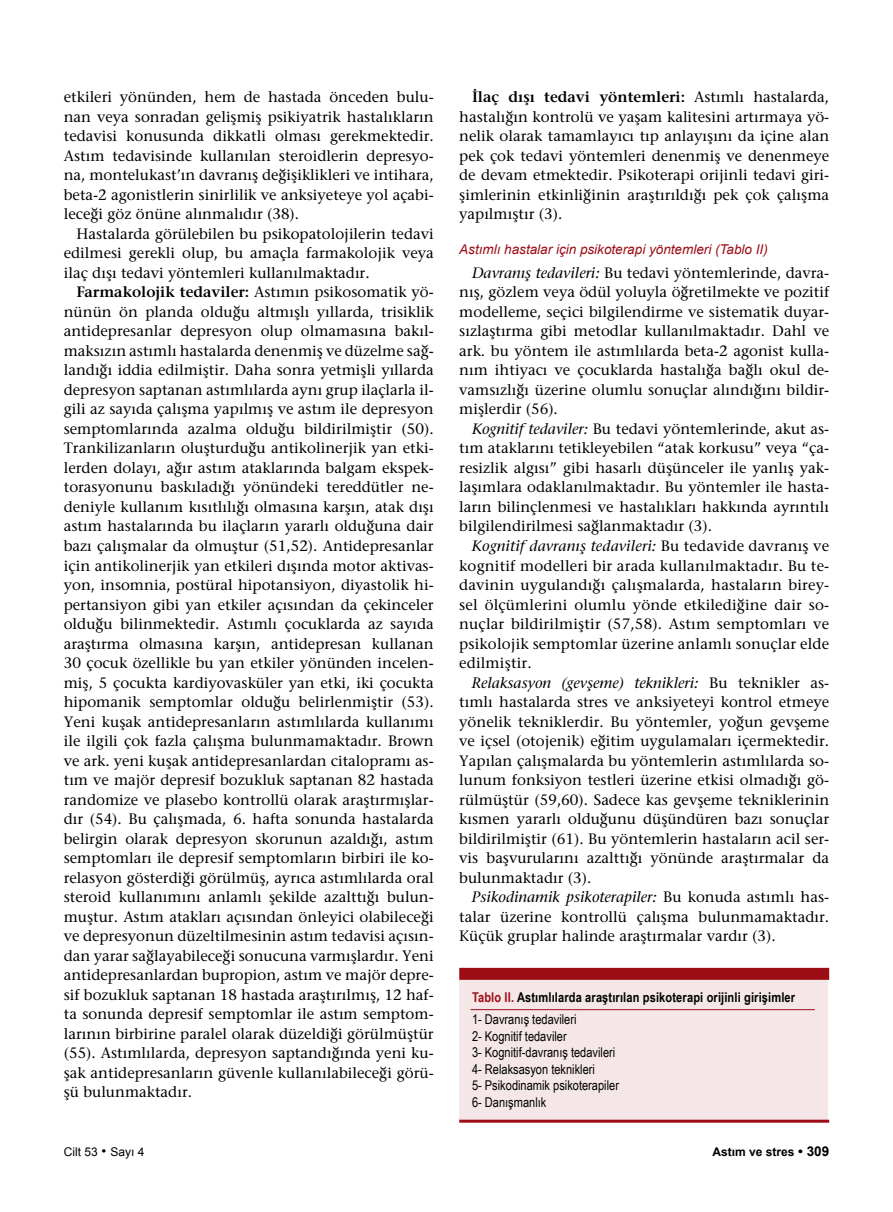
<style>
.page{position:relative;width:893px;height:1212px;background:#fff}
.page>*{position:absolute;margin:0;border:0;box-sizing:border-box;transform-origin:0 0}
.t1{font:15px/19.5px "Stone Serif";color:#000;text-align:justify}
.t2{font:13.5px/16.5px "Arial Narrow";color:#000}
.t3{font:700 13.5px/21.9px "Arial Narrow";letter-spacing:.01em;color:#000}
.t4{font:italic 13.5px "Arial";color:#9d0d16}
.t5{font:700 12px "Arial";color:#000}
.t6{font:12px "Arial";color:#000}
.s1{font-weight:600}
.s2{font-style:italic}
.s3{color:#9d0d16}
.s4{font-weight:400}
.s5{font-weight:700}
.s6{font-size:13.5px}
</style>
<div class="page">
<div style="left:459px;top:980px;width:369px;height:141px;background:#f5e7e8"></div>
<div style="left:459px;top:968px;width:370px;height:12px;background:#9d0d16"></div>
<hr style="left:459px;top:1120px;width:370px;height:3px;background:#9d0d16">
<hr style="left:470px;top:1009px;width:345px;height:1px;background:#9d0d16">
<p class="t1" style="left:64px;top:87px;width:371px">etkileri yönünden, hem de hastada önceden bulu&shy;nan veya sonradan gelişmiş psikiyatrik hastalıkların tedavisi konusunda dikkatli olması gerekmektedir.<br>Astım tedavisinde kullanılan steroidlerin depresyo&shy;na, montelukast’ın davranış değişiklikleri ve intihara, beta-2 agonistlerin sinirlilik ve anksiyeteye yol açabi&shy;leceği göz önüne alınmalıdır (38).</p>
<p class="t1" style="left:64px;top:224px;width:371px;text-indent:13px">Hastalarda görülebilen bu psikopatolojilerin tedavi edilmesi gerekli olup, bu amaçla farmakolojik veya ilaç dışı tedavi yöntemleri kullanılmaktadır.</p>
<p class="t1" style="left:64px;top:282px;width:371px;text-indent:13px"><span class="s1">Farmakolojik tedaviler:</span> Astımın psikosomatik yö&shy;nünün ön planda olduğu altmışlı yıllarda, trisiklik antidepresanlar depresyon olup olmamasına bakıl&shy;maksızın astımlı hastalarda denenmiş ve düzelme sağ&shy;landığı iddia edilmiştir. Daha sonra yetmişli yıllarda depresyon saptanan astımlılarda aynı grup ilaçlarla il&shy;gili az sayıda çalışma yapılmış ve astım ile depresyon semptomlarında azalma olduğu bildirilmiştir (50).<br>Trankilizanların oluşturduğu antikolinerjik yan etki&shy;lerden dolayı, ağır astım ataklarında balgam ekspek&shy;torasyonunu baskıladığı yönündeki tereddütler ne&shy;deniyle kullanım kısıtlılığı olmasına karşın, atak dışı astım hastalarında bu ilaçların yararlı olduğuna dair bazı çalışmalar da olmuştur (51,52). Antidepresanlar için antikolinerjik yan etkileri dışında motor aktivas&shy;yon, insomnia, postüral hipotansiyon, diyastolik hi&shy;pertansiyon gibi yan etkiler açısından da çekinceler olduğu bilinmektedir. Astımlı çocuklarda az sayıda araştırma olmasına karşın, antidepresan kullanan 30 çocuk özellikle bu yan etkiler yönünden incelen&shy;miş, 5 çocukta kardiyovasküler yan etki, iki çocukta hipomanik semptomlar olduğu belirlenmiştir (53).<br>Yeni kuşak antidepresanların astımlılarda kullanımı ile ilgili çok fazla çalışma bulunmamaktadır. Brown ve ark. yeni kuşak antidepresanlardan citalopramı as&shy;tım ve majör depresif bozukluk saptanan 82 hastada randomize ve plasebo kontrollü olarak araştırmışlar&shy;dır (54). Bu çalışmada, 6. hafta sonunda hastalarda belirgin olarak depresyon skorunun azaldığı, astım semptomları ile depresif semptomların birbiri ile ko&shy;relasyon gösterdiği görülmüş, ayrıca astımlılarda oral steroid kullanımını anlamlı şekilde azalttığı bulun&shy;muştur. Astım atakları açısından önleyici olabileceği ve depresyonun düzeltilmesinin astım tedavisi açısın&shy;dan yarar sağlayabileceği sonucuna varmışlardır. Yeni antidepresanlardan bupropion, astım ve majör depre&shy;sif bozukluk saptanan 18 hastada araştırılmış, 12 haf&shy;ta sonunda depresif semptomlar ile astım semptom&shy;larının birbirine paralel olarak düzeldiği görülmüştür (55). Astımlılarda, depresyon saptandığında yeni ku&shy;şak antidepresanların güvenle kullanılabileceği görü&shy;şü bulunmaktadır.</p>
<p class="t1" style="left:459px;top:87px;width:371px;text-indent:13px"><span class="s1">İlaç dışı tedavi yöntemleri:</span> Astımlı hastalarda, hastalığın kontrolü ve yaşam kalitesini artırmaya yö&shy;nelik olarak tamamlayıcı tıp anlayışını da içine alan pek çok tedavi yöntemleri denenmiş ve denenmeye de devam etmektedir. Psikoterapi orijinli tedavi giri&shy;şimlerinin etkinliğinin araştırıldığı pek çok çalışma yapılmıştır (3).</p>
<p class="t4" style="left:459px;top:240px;width:310px">Astımlı hastalar için psikoterapi yöntemleri (Tablo II)</p>
<p class="t1" style="left:459px;top:263px;width:371px;text-indent:13px"><span class="s2">Davranış tedavileri:</span> Bu tedavi yöntemlerinde, davra&shy;nış, gözlem veya ödül yoluyla öğretilmekte ve pozitif modelleme, seçici bilgilendirme ve sistematik duyar&shy;sızlaştırma gibi metodlar kullanılmaktadır. Dahl ve ark. bu yöntem ile astımlılarda beta-2 agonist kulla&shy;nım ihtiyacı ve çocuklarda hastalığa bağlı okul de&shy;vamsızlığı üzerine olumlu sonuçlar alındığını bildir&shy;mişlerdir (56).</p>
<p class="t1" style="left:459px;top:419px;width:371px;text-indent:13px"><span class="s2">Kognitif tedaviler:</span> Bu tedavi yöntemlerinde, akut as&shy;tım ataklarını tetikleyebilen “atak korkusu” veya “ça&shy;resizlik algısı” gibi hasarlı düşünceler ile yanlış yak&shy;laşımlara odaklanılmaktadır. Bu yöntemler ile hasta&shy;ların bilinçlenmesi ve hastalıkları hakkında ayrıntılı bilgilendirilmesi sağlanmaktadır (3).</p>
<p class="t1" style="left:459px;top:536px;width:371px;text-indent:13px"><span class="s2">Kognitif davranış tedavileri:</span> Bu tedavide davranış ve kognitif modelleri bir arada kullanılmaktadır. Bu te&shy;davinin uygulandığı çalışmalarda, hastaların birey&shy;sel ölçümlerini olumlu yönde etkilediğine dair so&shy;nuçlar bildirilmiştir (57,58). Astım semptomları ve psikolojik semptomlar üzerine anlamlı sonuçlar elde edilmiştir.</p>
<p class="t1" style="left:459px;top:672px;width:371px;text-indent:13px"><span class="s2">Relaksasyon (gevşeme) teknikleri:</span> Bu teknikler as&shy;tımlı hastalarda stres ve anksiyeteyi kontrol etmeye yönelik tekniklerdir. Bu yöntemler, yoğun gevşeme ve içsel (otojenik) eğitim uygulamaları içermektedir.<br>Yapılan çalışmalarda bu yöntemlerin astımlılarda so&shy;lunum fonksiyon testleri üzerine etkisi olmadığı gö&shy;rülmüştür (59,60). Sadece kas gevşeme tekniklerinin kısmen yararlı olduğunu düşündüren bazı sonuçlar bildirilmiştir (61). Bu yöntemlerin hastaların acil ser&shy;vis başvurularını azalttığı yönünde araştırmalar da bulunmaktadır (3).</p>
<p class="t1" style="left:459px;top:887px;width:371px;text-indent:13px"><span class="s2">Psikodinamik psikoterapiler:</span> Bu konuda astımlı has&shy;talar üzerine kontrollü çalışma bulunmamaktadır.<br>Küçük gruplar halinde araştırmalar vardır (3).</p>
<p class="t3" style="left:472px;top:986px;width:325px"><span class="s3">Tablo II.</span> Astımlılarda araştırılan psikoterapi orijinli girişimler<br><span class="s4">1- Davranış tedavileri</span></p>
<p class="t2" style="left:472px;top:1027px;width:149px">2- Kognitif tedaviler<br>3- Kognitif-davranış tedavileri<br>4- Relaksasyon teknikleri<br>5- Psikodinamik psikoterapiler<br>6- Danışmanlık</p>
<p class="t6" style="left:64px;top:1143px;width:82px">Cilt 53 <span class="s5">•</span> Sayı 4</p>
<p class="t5" style="left:712px;top:1143px;width:118px">Astım ve stres <span class="s6">• 309</span></p>
</div>
